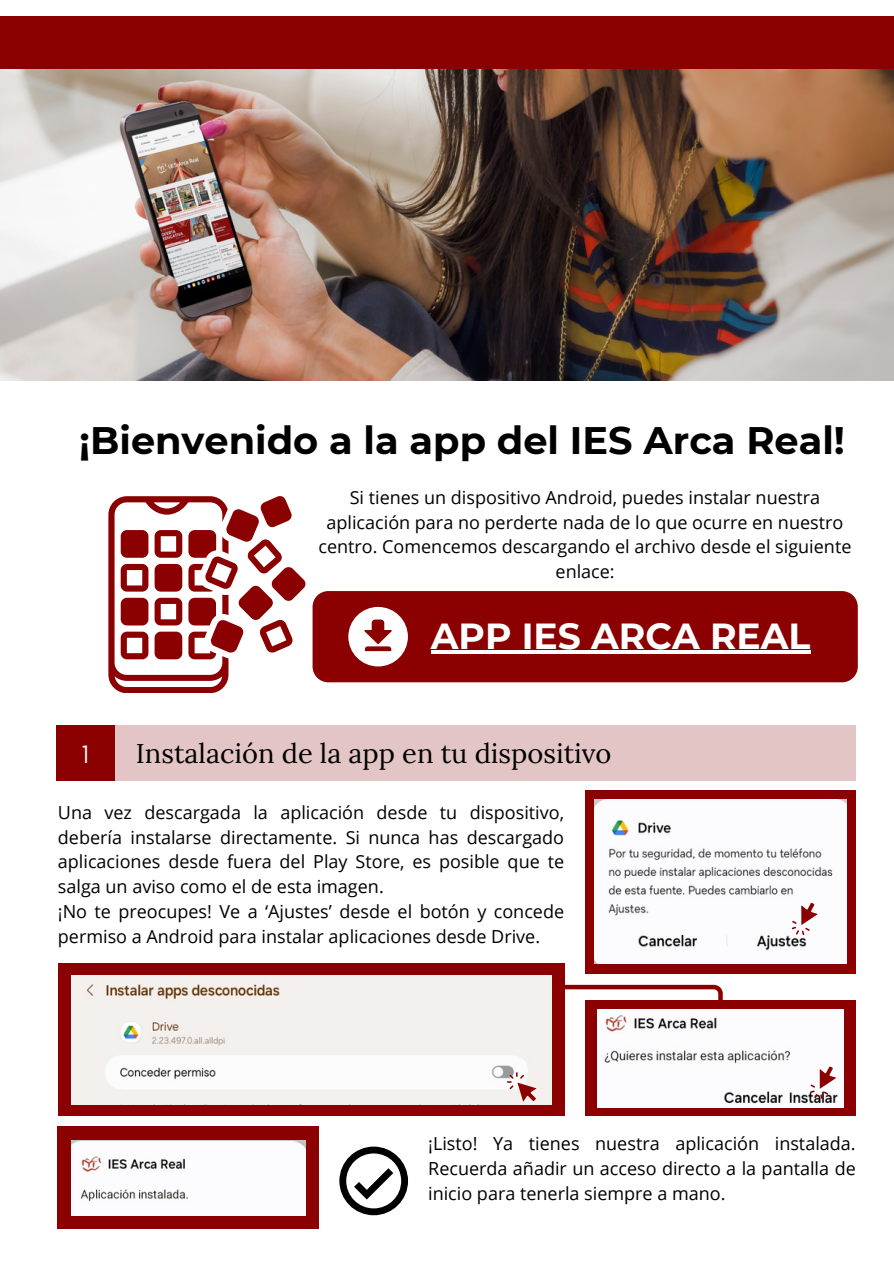
<style>
.page{position:relative;width:894px;height:1264px;background:#fff}
.page>*{position:absolute;margin:0;border:0;box-sizing:border-box;transform-origin:0 0}
.t1{font:700 38.25px "Montserrat";color:#000}
.t2{font:700 36.15px "Montserrat";color:#fff}
.t3{font:27.15px "Lora";color:#000}
.t4{font:25.5px "Glacial Indifference";color:#fff}
.t5{font:18px/24.8px "Open Sans";color:#000;text-align:justify}
</style>
<div class="page">
<svg style="left:108px;top:496px;width:197px;height:197px"></svg>
<div style="left:312px;top:591px;width:545px;height:91px;background:#8b0000"></div>
<svg style="left:348px;top:607px;width:60px;height:59px"></svg>
<div style="left:56px;top:726px;width:799px;height:55px;background:#e4c5c5"></div>
<div style="left:56px;top:726px;width:59px;height:55px;background:#8b0000"></div>
<div style="left:585px;top:790px;width:270px;height:183px;background:#8b0000"></div>
<img style="left:594px;top:799px;width:252px;height:164px">
<div style="left:58px;top:963px;width:506px;height:152px;background:#8b0000"></div>
<img style="left:71px;top:975px;width:480px;height:129px">
<div style="left:585px;top:1000px;width:270px;height:115px;background:#8b0000"></div>
<img style="left:597px;top:1009px;width:246px;height:98px">
<svg style="left:507px;top:1072px;width:29px;height:29px"></svg>
<svg style="left:809px;top:1065px;width:28px;height:34px"></svg>
<svg style="left:791px;top:901px;width:28px;height:34px"></svg>
<div style="left:58px;top:1126px;width:261px;height:103px;background:#8b0000"></div>
<img style="left:71px;top:1140px;width:234px;height:74px">
<svg style="left:564px;top:982px;width:159px;height:22px"></svg>
<svg style="left:339px;top:1146px;width:69px;height:69px"></svg>
<img style="left:0;top:68px;width:893px;height:312px">
<hr style="left:430px;top:650px;width:380px;height:4px;background:#fff">
<div style="left:0;top:16px;width:893px;height:52px;background:#8b0000"></div>
<p class="t1" style="left:79px;top:417px;width:767px">¡Bienvenido a la app del IES Arca Real!</p>
<h3 class="t5" style="left:318px;top:484px;width:534px;text-align:center">Si tienes un dispositivo Android, puedes instalar nuestra aplicación para no perderte nada de lo que ocurre en nuestro centro. Comencemos descargando el archivo desde el siguiente enlace:</h3>
<h1 class="t2" style="left:430px;top:613px;width:381px">APP IES ARCA REAL</h1>
<p class="t3" style="left:136px;top:735px;width:477px">Instalación de la app en tu dispositivo</p>
<p class="t5" style="left:58px;top:799px;width:507px">Una vez descargada la aplicación desde tu dispositivo, debería instalarse directamente. Si nunca has descargado aplicaciones desde fuera del Play Store, es posible que te salga un aviso como el de esta imagen.</p>
<p class="t5" style="left:58px;top:898px;width:507px">¡No te preocupes! Ve a ‘Ajustes’ desde el botón y concede permiso a Android para instalar aplicaciones desde Drive.</p>
<p class="t4" style="left:82px;top:738px;width:9px">1</p>
<p class="t5" style="left:428px;top:1130px;width:429px">¡Listo! Ya tienes nuestra aplicación instalada.<br>Recuerda añadir un acceso directo a la pantalla de inicio para tenerla siempre a mano.</p>
</div>
